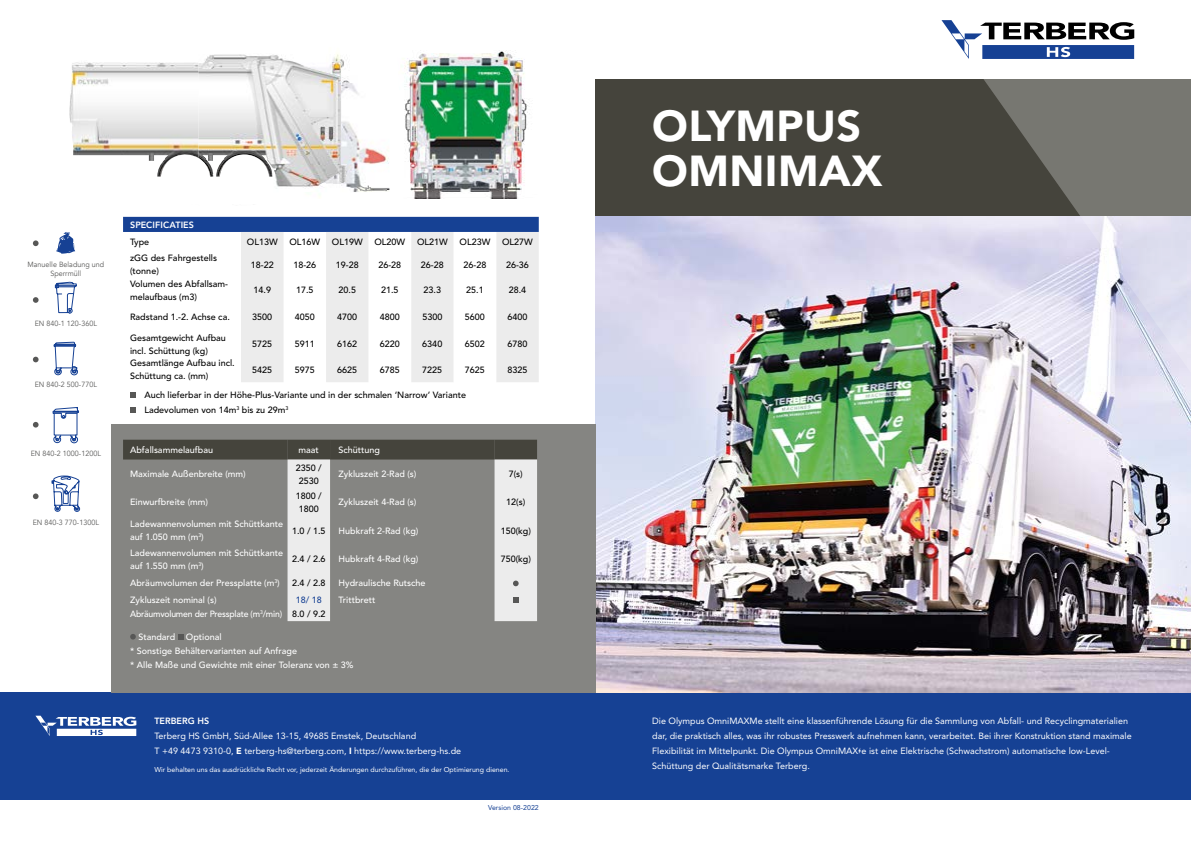
<style>
.page{position:relative;width:1191px;height:842px;background:#fff}
.page>*{position:absolute;margin:0;border:0;box-sizing:border-box;transform-origin:0 0}
.t1{font:900 43px/45px "Avenir LT Pro";letter-spacing:.01em;color:#fff}
.t2{font:500 9px/13px "Avenir LT Pro";color:#000}
.t3{font:9px/15px "Avenir LT Pro";color:#fff}
.t4{font:500 9px/13px "Avenir LT Pro";color:#fff}
.t5{font:500 9px "Avenir LT Pro";letter-spacing:-.02em;color:#fff;scale:.96 1}
.t6{font:800 9px "Avenir LT Pro";color:#fff}
.t7{font:500 9px "Avenir LT Pro";color:#164194}
.t8{font:7.5px/9px "Avenir";letter-spacing:.005em;color:#575756;text-align:center;scale:.95 1}
.t9{font:7px "Avenir LT Pro";color:#fff}
.t10{font:7px "Avenir LT Pro";color:#164194}
.s1{color:#000}
.s2{font-weight:900}
.s3{font-family:"Lightning Bolt"}
</style>
<div class="page">
<div style="left:0;top:692px;width:595px;height:107px;background:#164194"></div>
<div style="left:595px;top:692px;width:596px;height:107px;background:#164194"></div>
<div style="left:595px;top:79px;width:596px;height:137px;background:#45443c"></div>
<img style="left:595px;top:216px;width:596px;height:476px">
<svg style="left:921px;top:29px;width:270px;height:356px"></svg>
<img style="left:404px;top:50px;width:124px;height:149px">
<img style="left:69px;top:62px;width:321px;height:136px">
<img style="left:198px;top:54px;width:149px;height:138px">
<img style="left:410px;top:53px;width:111px;height:139px">
<svg style="left:357px;top:186px;width:29px;height:5px"></svg>
<div style="left:111px;top:424px;width:484px;height:268px;background:#858582"></div>
<svg style="left:53px;top:407px;width:26px;height:37px"></svg>
<svg style="left:33px;top:422px;width:6px;height:6px"></svg>
<svg style="left:54px;top:342px;width:24px;height:33px"></svg>
<svg style="left:33px;top:357px;width:6px;height:5px"></svg>
<svg style="left:55px;top:282px;width:22px;height:31px"></svg>
<svg style="left:33px;top:297px;width:6px;height:6px"></svg>
<svg style="left:52px;top:475px;width:28px;height:37px"></svg>
<svg style="left:33px;top:493px;width:6px;height:6px"></svg>
<svg style="left:56px;top:232px;width:19px;height:22px"></svg>
<svg style="left:33px;top:240px;width:6px;height:6px"></svg>
<svg style="left:123px;top:217px;width:416px;height:165px"></svg>
<svg style="left:130px;top:392px;width:6px;height:6px"></svg>
<svg style="left:130px;top:407px;width:6px;height:6px"></svg>
<div style="left:123px;top:440px;width:414px;height:19px;background:#45443c"></div>
<svg style="left:287px;top:459px;width:250px;height:162px"></svg>
<svg style="left:513px;top:581px;width:5px;height:5px"></svg>
<svg style="left:513px;top:598px;width:5px;height:5px"></svg>
<svg style="left:130px;top:634px;width:6px;height:5px"></svg>
<svg style="left:178px;top:634px;width:5px;height:5px"></svg>
<svg style="left:941px;top:20px;width:193px;height:39px"></svg>
<svg style="left:35px;top:716px;width:101px;height:20px"></svg>
<p class="t8" style="left:27px;top:260px;width:82px">Manuelle Beladung und<br>Sperrmüll</p>
<p class="t8" style="left:35px;top:319px;width:67px">EN 840-1 120-360L</p>
<p class="t8" style="left:35px;top:380px;width:67px">EN 840-2 500-770L</p>
<p class="t8" style="left:31px;top:449px;width:75px">EN 840-2 1000-1200L</p>
<p class="t8" style="left:33px;top:518px;width:71px">EN 840-3 770-1300L</p>
<p class="t6" style="left:130px;top:219px;width:65px">SPECIFICATIES</p>
<p class="t2" style="left:130px;top:236px;width:21px">Type</p>
<p class="t2" style="left:247px;top:236px;width:32px">OL13W</p>
<p class="t2" style="left:289px;top:236px;width:32px">OL16W</p>
<p class="t2" style="left:332px;top:236px;width:32px">OL19W</p>
<p class="t2" style="left:374px;top:236px;width:32px">OL20W</p>
<p class="t2" style="left:417px;top:236px;width:32px">OL21W</p>
<p class="t2" style="left:459px;top:236px;width:32px">OL23W</p>
<p class="t2" style="left:502px;top:236px;width:32px">OL27W</p>
<p class="t2" style="left:130px;top:252px;width:88px">zGG des Fahrgestells (tonne)</p>
<p class="t2" style="left:251px;top:258px;width:24px">18-22</p>
<p class="t2" style="left:293px;top:258px;width:24px">18-26</p>
<p class="t2" style="left:336px;top:258px;width:24px">19-28</p>
<p class="t2" style="left:378px;top:258px;width:24px">26-28</p>
<p class="t2" style="left:421px;top:258px;width:24px">26-28</p>
<p class="t2" style="left:463px;top:258px;width:24px">26-28</p>
<p class="t2" style="left:506px;top:258px;width:24px">26-36</p>
<p class="t2" style="left:130px;top:277px;width:99px">Volumen des Abfallsam&shy;melaufbaus (m3)</p>
<p class="t2" style="left:253px;top:284px;width:19px">14.9</p>
<p class="t2" style="left:296px;top:284px;width:19px">17.5</p>
<p class="t2" style="left:338px;top:284px;width:19px">20.5</p>
<p class="t2" style="left:381px;top:284px;width:19px">21.5</p>
<p class="t2" style="left:423px;top:284px;width:19px">23.3</p>
<p class="t2" style="left:466px;top:284px;width:19px">25.1</p>
<p class="t2" style="left:508px;top:284px;width:19px">28.4</p>
<p class="t2" style="left:130px;top:311px;width:101px">Radstand 1.-2. Achse ca.</p>
<p class="t2" style="left:252px;top:311px;width:22px">3500</p>
<p class="t2" style="left:295px;top:311px;width:22px">4050</p>
<p class="t2" style="left:337px;top:311px;width:22px">4700</p>
<p class="t2" style="left:380px;top:311px;width:22px">4800</p>
<p class="t2" style="left:422px;top:311px;width:22px">5300</p>
<p class="t2" style="left:465px;top:311px;width:22px">5600</p>
<p class="t2" style="left:507px;top:311px;width:22px">6400</p>
<p class="t2" style="left:130px;top:331px;width:97px">Gesamtgewicht Aufbau incl. Schüttung (kg)</p>
<p class="t2" style="left:252px;top:338px;width:22px">5725</p>
<p class="t2" style="left:295px;top:338px;width:22px">5911</p>
<p class="t2" style="left:337px;top:338px;width:22px">6162</p>
<p class="t2" style="left:380px;top:338px;width:22px">6220</p>
<p class="t2" style="left:422px;top:338px;width:22px">6340</p>
<p class="t2" style="left:465px;top:338px;width:22px">6502</p>
<p class="t2" style="left:507px;top:338px;width:22px">6780</p>
<p class="t2" style="left:130px;top:357px;width:106px">Gesamtlänge Aufbau incl.<br>Schüttung ca. (mm)</p>
<p class="t2" style="left:252px;top:363px;width:22px">5425</p>
<p class="t2" style="left:295px;top:363px;width:22px">5975</p>
<p class="t2" style="left:337px;top:363px;width:22px">6625</p>
<p class="t2" style="left:380px;top:363px;width:22px">6785</p>
<p class="t2" style="left:422px;top:363px;width:22px">7225</p>
<p class="t2" style="left:465px;top:363px;width:22px">7625</p>
<p class="t2" style="left:507px;top:363px;width:22px">8325</p>
<p class="t2" style="left:144px;top:387px;width:323px;line-height:14.7px">Auch lieferbar in der Höhe-Plus-Variante und in der schmalen ‘Narrow’ Variante<br>Ladevolumen von 14m<sup>3</sup> bis zu 29m<sup>3</sup></p>
<p class="t4" style="left:130px;top:444px;width:84px">Abfallsammelaufbau</p>
<p class="t4" style="left:299px;top:444px;width:22px">maat</p>
<p class="t4" style="left:338px;top:444px;width:43px">Schüttung</p>
<p class="t4" style="left:130px;top:468px;width:117px">Maximale Außenbreite (mm)</p>
<p class="t2" style="left:296px;top:461px;width:28px;text-align:center">2350 /<br>2530</p>
<p class="t4" style="left:338px;top:468px;width:79px">Zykluszeit 2-Rad (s)</p>
<p class="t2" style="left:509px;top:468px;width:16px">7(s)</p>
<p class="t4" style="left:130px;top:496px;width:79px">Einwurfbreite (mm)</p>
<p class="t2" style="left:296px;top:489px;width:28px;text-align:center">1800 /<br>1800</p>
<p class="t4" style="left:338px;top:496px;width:79px">Zykluszeit 4-Rad (s)</p>
<p class="t2" style="left:506px;top:496px;width:21px">12(s)</p>
<p class="t4" style="left:130px;top:518px;width:154px">Ladewannenvolumen mit Schüttkante auf 1.050 mm (m<sup>3</sup>)</p>
<p class="t2" style="left:292px;top:524px;width:35px">1.0 / 1.5</p>
<p class="t4" style="left:338px;top:524px;width:81px">Hubkraft 2-Rad (kg)</p>
<p class="t2" style="left:501px;top:524px;width:32px">150(kg)</p>
<p class="t4" style="left:130px;top:546px;width:154px">Ladewannenvolumen mit Schüttkante auf 1.550 mm (m<sup>3</sup>)</p>
<p class="t2" style="left:292px;top:553px;width:35px">2.4 / 2.6</p>
<p class="t4" style="left:338px;top:553px;width:81px">Hubkraft 4-Rad (kg)</p>
<p class="t2" style="left:501px;top:553px;width:32px">750(kg)</p>
<p class="t4" style="left:130px;top:577px;width:151px">Abräumvolumen der Pressplatte (m<sup>3</sup>)</p>
<p class="t2" style="left:292px;top:577px;width:35px">2.4 / 2.8</p>
<p class="t4" style="left:338px;top:577px;width:89px">Hydraulische Rutsche</p>
<p class="t4" style="left:130px;top:594px;width:88px">Zykluszeit nominal (s)</p>
<p class="t7" style="left:296px;top:595px;width:28px">18/ 18</p>
<p class="t4" style="left:338px;top:594px;width:38px">Trittbrett</p>
<p class="t5" style="left:130px;top:609px;width:205px">Abräumvolumen der Pressplate (m<sup>3</sup>/min) <span class="s1">8.0 / 9.2</span></p>
<p class="t4" style="left:130px;top:629px;width:225px;line-height:14.5px;text-indent:8px">Standard Optional<br>* Sonstige Behältervarianten auf Anfrage<br>* Alle Maße und Gewichte mit einer Toleranz von ± 3%</p>
<p class="t6" style="left:154px;top:716px;width:56px">TERBERG HS</p>
<p class="t3" style="left:154px;top:729px;width:308px">Terberg HS GmbH, Süd-Allee 13-15, 49685 Emstek, Deutschland<br>T +49 4473 9310-0, <span class="s2">E</span> terberg-hs@terberg.com, <span class="s2">I</span> https://www.terberg-hs.de</p>
<h1 class="t1" style="left:652px;top:103px;width:232px">OLYMPUS<br>OMNIMAX</h1>
<p class="t3" style="left:652px;top:714px;width:481px">Die Olympus OmniMAXMe stellt eine klassenführende Lösung für die Sammlung von Abfall- und Recyclingmaterialien dar, die praktisch alles, was ihr robustes Presswerk aufnehmen kann, verarbeitet. Bei ihrer Konstruktion stand maximale<br>Flexibilität im Mittelpunkt. Die Olympus OmniMAX<span class="s3">M</span>e ist eine Elektrische (Schwachstrom) automatische low-Level-</p>
<p class="t9" style="left:154px;top:766px;width:356px">Wir behalten uns das ausdrückliche Recht vor, jederzeit Änderungen durchzuführen, die der Optimierung dienen.</p>
<p class="t3" style="left:652px;top:759px;width:159px">Schüttung der Qualitätsmarke Terberg.</p>
<p class="t10" style="left:488px;top:804px;width:52px">Version 08-2022</p>
</div>
